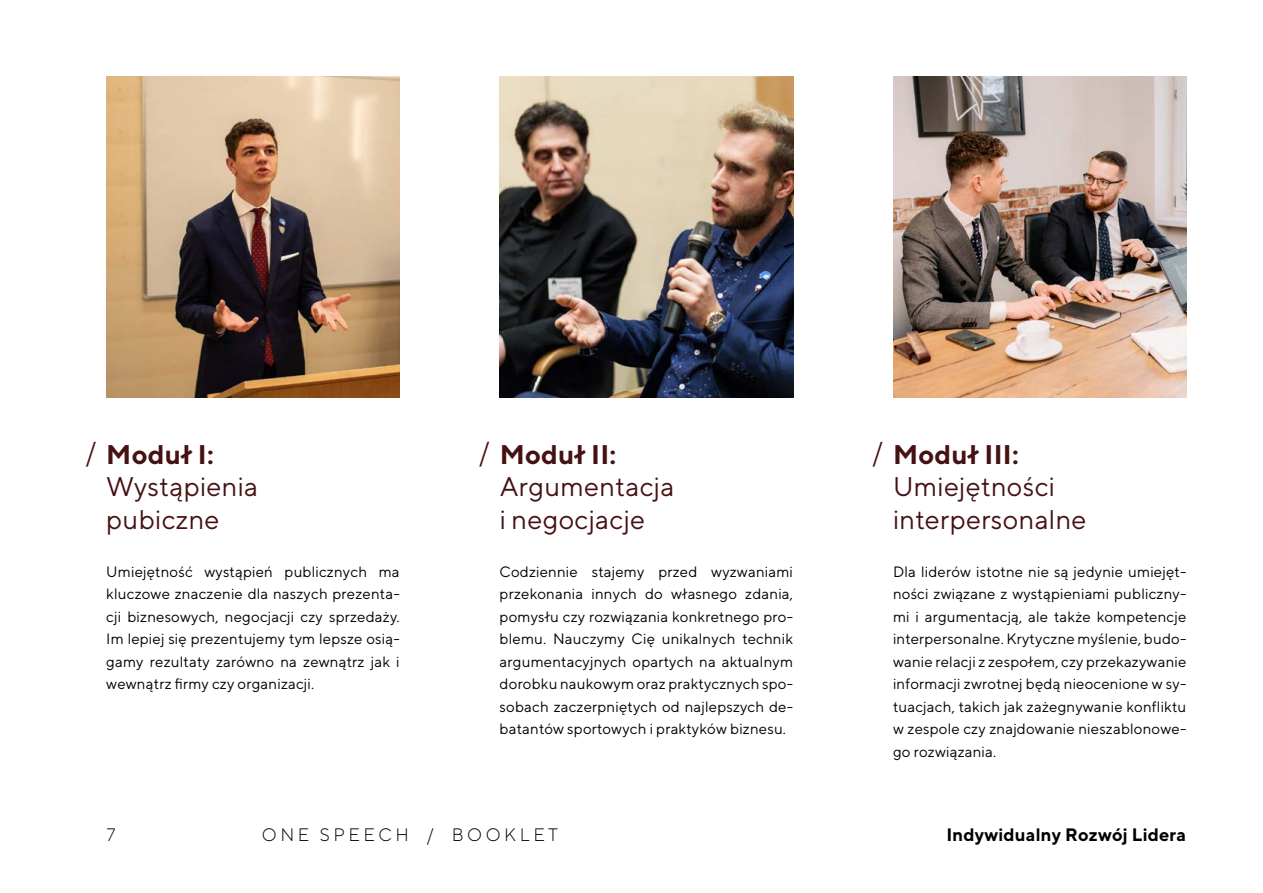
<style>
.page{position:relative;width:1263px;height:893px;background:#fff}
.page>*{position:absolute;margin:0;border:0;box-sizing:border-box;transform-origin:0 0}
.t1{font:27px/32.4px "TT Norms";letter-spacing:.01em;color:#461112}
.t2{font:700 27px "TT Norms";letter-spacing:.01em;color:#461112}
.t3{font:700 18px "TT Norms";letter-spacing:.01em;color:#000}
.t4{font:300 18px "TT Norms";letter-spacing:.2em;color:#000}
.t5{font:15px/22.5px "TT Norms";letter-spacing:.01em;color:#000;text-align:justify}
</style>
<div class="page">
<img style="left:106px;top:77px;width:294px;height:321px">
<img style="left:500px;top:77px;width:293px;height:321px">
<img style="left:893px;top:77px;width:293px;height:321px">
<h1 class="t1" style="left:85px;top:434px;width:13px">/</h1>
<h1 class="t1" style="left:478px;top:434px;width:13px">/</h1>
<h1 class="t1" style="left:872px;top:434px;width:13px">/</h1>
<h1 class="t2" style="left:106px;top:437px;width:109px">Moduł I:</h1>
<h1 class="t1" style="left:106px;top:470px;width:154px">Wystąpienia pubiczne</h1>
<h1 class="t2" style="left:500px;top:437px;width:118px">Moduł II:</h1>
<h1 class="t1" style="left:500px;top:470px;width:176px">Argumentacja i negocjacje</h1>
<h1 class="t2" style="left:893px;top:437px;width:127px">Moduł III:</h1>
<h1 class="t1" style="left:893px;top:470px;width:195px">Umiejętności interpersonalne</h1>
<p class="t5" style="left:106px;top:560px;width:295px">Umiejętność wystąpień publicznych ma kluczowe znaczenie dla naszych prezenta&shy;cji biznesowych, negocjacji czy sprzedaży.<br>Im lepiej się prezentujemy tym lepsze osią&shy;gamy rezultaty zarówno na zewnątrz jak i wewnątrz firmy czy organizacji.</p>
<p class="t5" style="left:500px;top:560px;width:295px">Codziennie stajemy przed wyzwaniami przekonania innych do własnego zdania, pomysłu czy rozwiązania konkretnego pro&shy;blemu. Nauczymy Cię unikalnych technik argumentacyjnych opartych na aktualnym dorobku naukowym oraz praktycznych spo&shy;sobach zaczerpniętych od najlepszych de&shy;batantów sportowych i praktyków biznesu.</p>
<p class="t5" style="left:893px;top:560px;width:295px">Dla liderów istotne nie są jedynie umiejęt&shy;ności związane z wystąpieniami publiczny&shy;mi i argumentacją, ale także kompetencje interpersonalne. Krytyczne myślenie, budo&shy;wanie relacji z zespołem, czy przekazywanie informacji zwrotnej będą nieocenione w sy&shy;tuacjach, takich jak zażegnywanie konfliktu w zespole czy znajdowanie nieszablonowe&shy;go rozwiązania.</p>
<p class="t4" style="left:107px;top:824px;width:10px">7</p>
<p class="t4" style="left:262px;top:824px;width:298px">ONE SPEECH / BOOKLET</p>
<p class="t3" style="left:946px;top:823px;width:241px">Indywidualny Rozwój Lidera</p>
</div>
